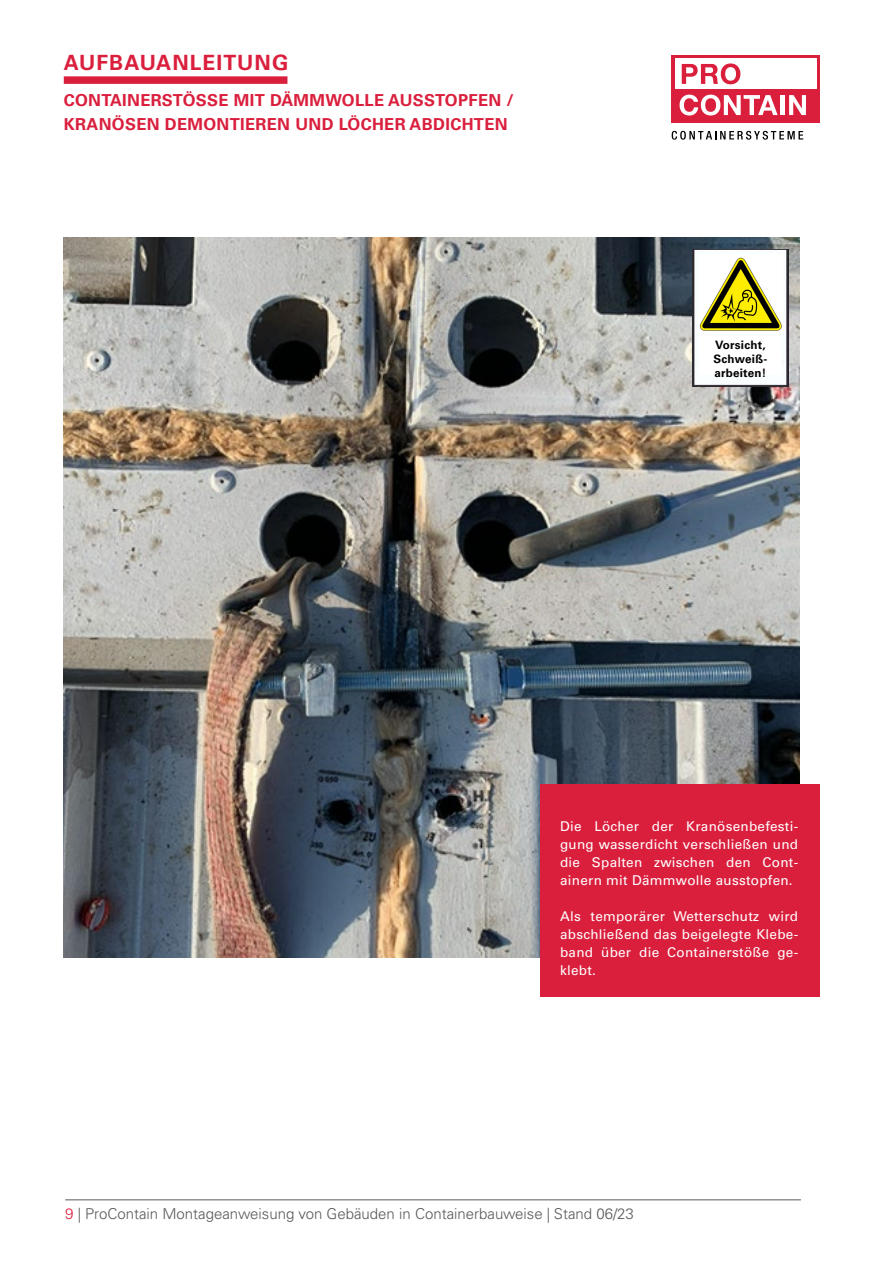
<style>
.page{position:relative;width:893px;height:1263px;background:#fff}
.page>*{position:absolute;margin:0;border:0;box-sizing:border-box;transform-origin:0 0}
.Inhaltsverzeichnis{font:700 21px "Univers LT Pro 65";letter-spacing:.05em;color:#da1f3d}
.Inhaltsverzeichnis-2{font:700 16.5px "Univers LT Pro 65";letter-spacing:.02em;color:#da1f3d}
.t1{font:300 15px "Univers LT Pro 45";color:#58595b}
.Tabelle{font:13.5px/18px "Univers LT Pro 55 Roman";letter-spacing:.02em;color:#fff;text-align:justify}
.Inhaltsverzeichnis-3{font:700 11.7px "Univers LT Pro 65";letter-spacing:.02em;color:#000}
.s1{color:#da1f3d}
</style>
<div class="page">
<hr style="left:65px;top:1199px;width:736px;height:1px;background:#58595b">
<svg style="left:672px;top:131px;width:131px;height:9px"></svg>
<div style="left:671px;top:55px;width:149px;height:67px;background:#da1f3d"></div>
<div style="left:675px;top:59px;width:141px;height:30px;background:#fff"></div>
<svg style="left:682px;top:63px;width:58px;height:21px"></svg>
<svg style="left:680px;top:95px;width:98px;height:20px"></svg>
<div style="left:780px;top:95px;width:5px;height:20px;background:#fff"></div>
<svg style="left:789px;top:95px;width:17px;height:20px"></svg>
<div style="left:64px;top:76px;width:223px;height:8px;background:#da1f3d"></div>
<img style="left:64px;top:238px;width:735px;height:719px">
<div style="left:540px;top:784px;width:280px;height:213px;background:#da1f3d"></div>
<img style="left:692px;top:249px;width:96px;height:138px">
<div style="left:699px;top:336px;width:83px;height:38px;background:#fff"></div>
<img style="left:698px;top:254px;width:85px;height:80px">
<p class="Inhaltsverzeichnis" style="left:64px;top:51px;width:226px">AUFBAUANLEITUNG</p>
<p class="Inhaltsverzeichnis-2" style="left:64px;top:91px;width:452px">CONTAINERSTÖSSE MIT DÄMMWOLLE AUSSTOPFEN /</p>
<p class="Inhaltsverzeichnis-2" style="left:64px;top:115px;width:445px">KRANÖSEN DEMONTIEREN UND LÖCHER ABDICHTEN</p>
<p class="Inhaltsverzeichnis-3" style="left:715px;top:338px;width:52px">Vorsicht,</p>
<p class="Inhaltsverzeichnis-3" style="left:713px;top:352px;width:55px">Schweiß-</p>
<p class="Inhaltsverzeichnis-3" style="left:714px;top:366px;width:54px">arbeiten!</p>
<p class="Tabelle" style="left:560px;top:817px;width:240px">Die Löcher der Kranösenbefesti&shy;gung wasserdicht verschließen und die Spalten zwischen den Cont&shy;ainern mit Dämmwolle ausstopfen.</p>
<p class="Tabelle" style="left:560px;top:907px;width:240px">Als temporärer Wetterschutz wird abschließend das beigelegte Klebe&shy;band über die Containerstöße ge&shy;klebt.</p>
<p class="t1" style="left:65px;top:1203px;width:570px"><span class="s1">9</span> | ProContain Montageanweisung von Gebäuden in Containerbauweise | Stand 06/23</p>
</div>
